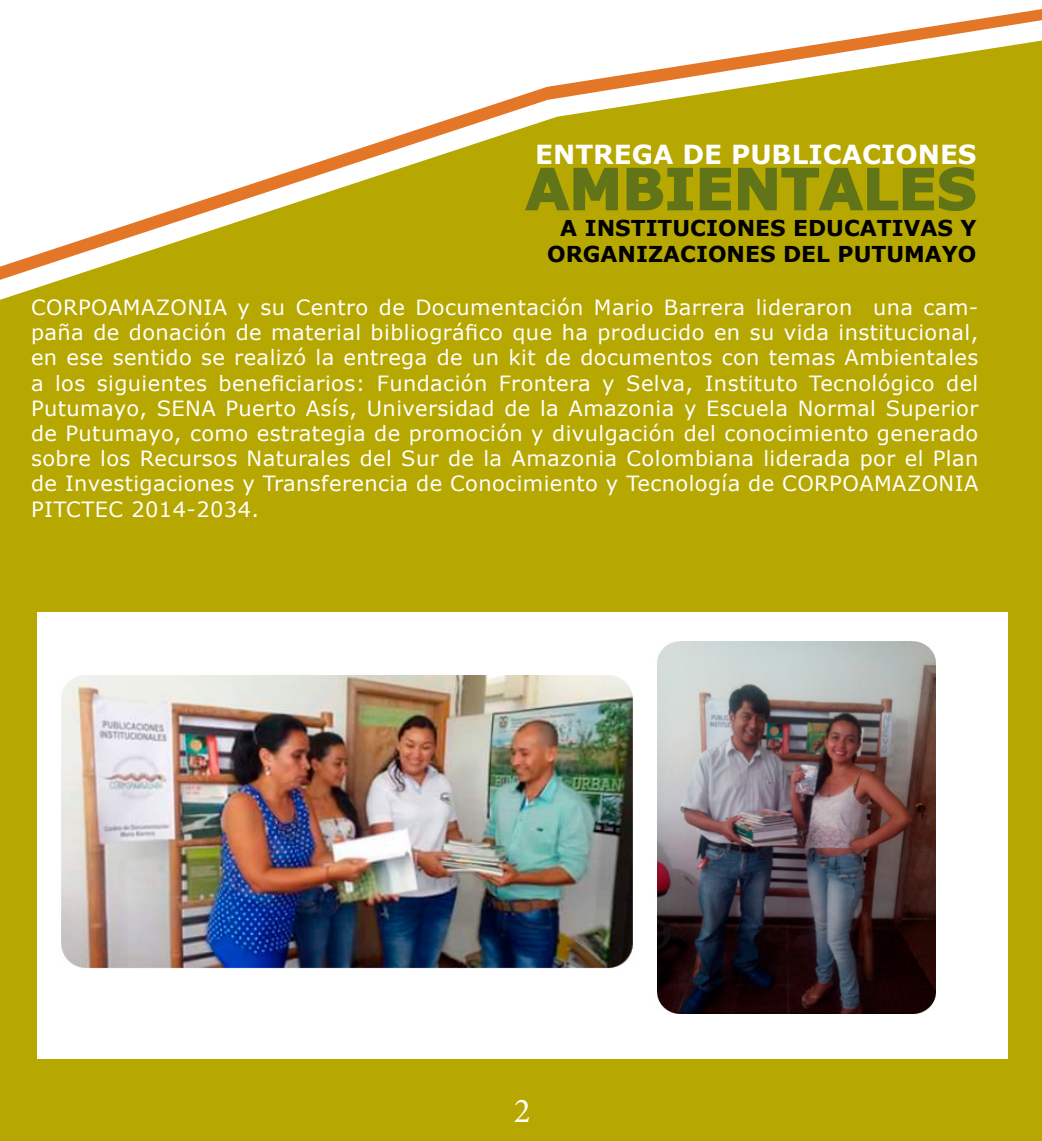
<style>
.page{position:relative;width:1042px;height:1141px;background:#b6a701}
.page>*{position:absolute;margin:0;border:0;box-sizing:border-box;transform-origin:0 0}
.t1{font:700 56px "Verdana";color:#617518}
.t2{font:35px "Minion Pro";color:#fff}
.t3{font:700 26.25px "Verdana";color:#fff}
.t4{font:700 21.88px "Verdana";color:#000}
.t5{font:21px/25.2px "Verdana";letter-spacing:.02em;color:#fff;text-align:justify}
</style>
<div class="page">
<svg style="left:0;top:0;width:1042px;height:267px"></svg>
<div style="left:37px;top:613px;width:970px;height:446px;background:#fff"></div>
<img style="left:61px;top:676px;width:572px;height:292px">
<img style="left:657px;top:642px;width:279px;height:372px">
<p class="t3" style="left:535px;top:136px;width:443px">ENTREGA DE PUBLICACIONES</p>
<p class="t1" style="left:526px;top:149px;width:452px">AMBIENTALES</p>
<p class="t4" style="left:560px;top:212px;width:418px">A INSTITUCIONES EDUCATIVAS Y</p>
<p class="t4" style="left:547px;top:238px;width:431px">ORGANIZACIONES DEL PUTUMAYO</p>
<p class="t5" style="left:31px;top:294px;width:949px">CORPOAMAZONIA y su Centro de Documentación Mario Barrera lideraron una cam&shy;paña de donación de material bibliográfico que ha producido en su vida institucional, en ese sentido se realizó la entrega de un kit de documentos con temas Ambientales a los siguientes beneficiarios: Fundación Frontera y Selva, Instituto Tecnológico del Putumayo, SENA Puerto Asís, Universidad de la Amazonia y Escuela Normal Superior de Putumayo, como estrategia de promoción y divulgación del conocimiento generado sobre los Recursos Naturales del Sur de la Amazonia Colombiana liderada por el Plan de Investigaciones y Transferencia de Conocimiento y Tecnología de CORPOAMAZONIA PITCTEC 2014-2034.</p>
<p class="t2" style="left:514px;top:1088px;width:18px">2</p>
</div>
